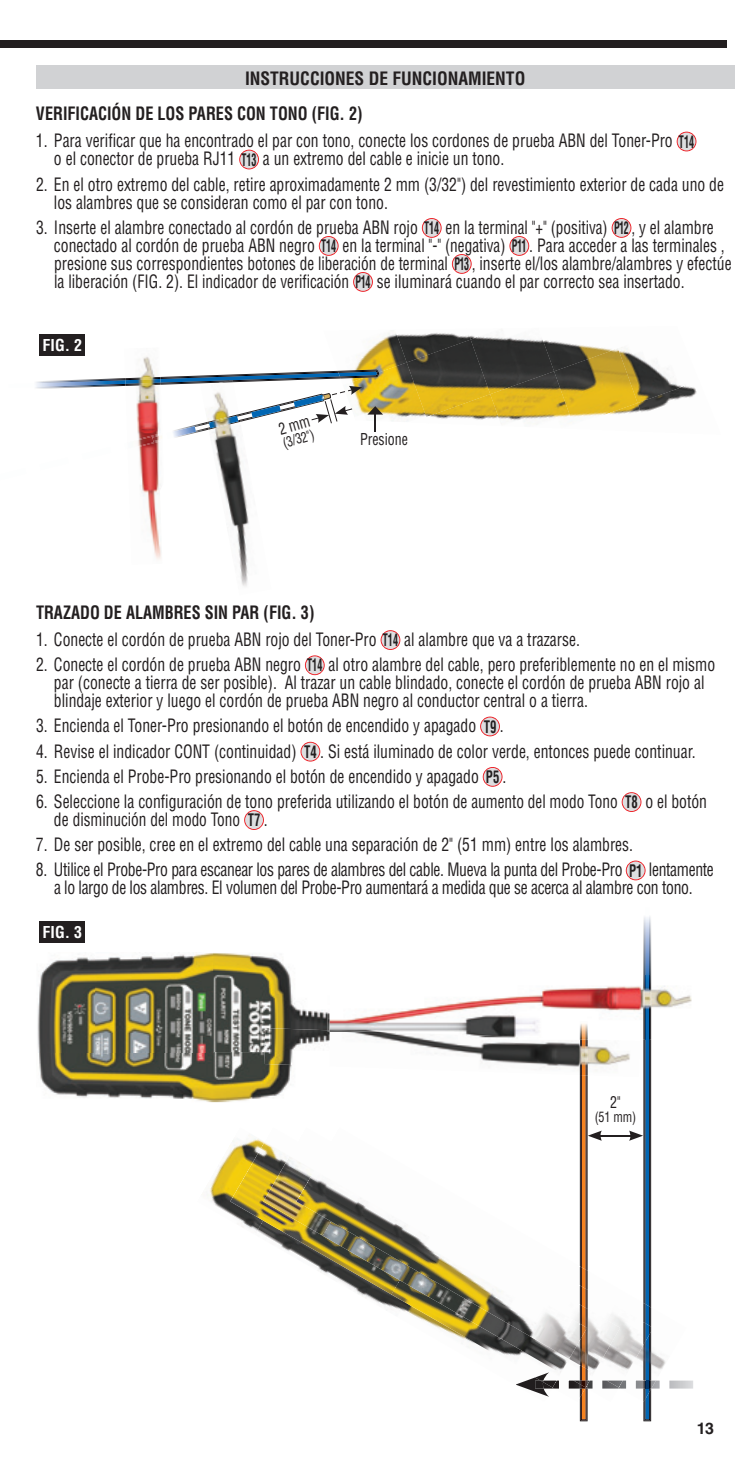
<style>
.page{position:relative;width:756px;height:1458px;background:#fff}
.page>*{position:absolute;margin:0;border:0;box-sizing:border-box;transform-origin:0 0}
.t1{font:condensed 18px/18px "Helvetica LT Std";color:#231f20;scale:.87 1}
.t2{font:condensed 18px/18px "Helvetica LT Std";letter-spacing:-.02em;color:#231f20;text-align:center;scale:.87 1}
.t3{font:700 condensed 18px/35.6px "Helvetica LT Std";color:#231f20}
.t4{font:700 condensed 18px "Helvetica LT Std";color:#231f20;scale:.9 1}
.t5{font:condensed 16px "Helvetica LT Std";color:#231f20;scale:.87 1}
.t6{font:700 condensed 16px "Helvetica LT Std";color:#fff}
.t7{font:700 16px "Helvetica LT Std";color:#231f20}
.t8{font:condensed 14px "Helvetica LT Std";color:#231f20;scale:.87 1}
.s1{font-weight:700;font-size:16.8px}
</style>
<div class="page">
<img style="left:516px;top:975px;width:176px;height:65px">
<img style="left:330px;top:996px;width:186px;height:34px">
<img style="left:581px;top:1021px;width:6px;height:9px">
<img style="left:389px;top:1032px;width:229px;height:43px">
<img style="left:330px;top:1030px;width:269px;height:10px">
<img style="left:37px;top:953px;width:291px;height:149px">
<img style="left:328px;top:1012px;width:2px;height:16px">
<img style="left:264px;top:1028px;width:66px;height:38px">
<img style="left:207px;top:1135px;width:57px;height:79px">
<img style="left:651px;top:1352px;width:35px;height:50px">
<img style="left:230px;top:1142px;width:67px;height:112px">
<img style="left:290px;top:1142px;width:7px;height:14px">
<img style="left:263px;top:1156px;width:38px;height:80px">
<img style="left:536px;top:1314px;width:82px;height:59px">
<img style="left:297px;top:1170px;width:272px;height:189px">
<img style="left:656px;top:1381px;width:37px;height:8px">
<img style="left:651px;top:1381px;width:5px;height:8px">
<img style="left:602px;top:1381px;width:16px;height:8px">
<img style="left:607px;top:1381px;width:11px;height:7px">
<img style="left:516px;top:1377px;width:32px;height:19px">
<img style="left:535px;top:1372px;width:14px;height:9px">
<svg style="left:535px;top:1381px;width:24px;height:8px"></svg>
<hr style="left:599px;top:1135px;width:33px;height:2px;background:#231f20">
<svg style="left:569px;top:1075px;width:33px;height:344px"></svg>
<svg style="left:618px;top:916px;width:33px;height:503px"></svg>
<div style="left:39px;top:922px;width:46px;height:21px;background:#231f20"></div>
<div style="left:0;top:40px;width:727px;height:8px;background:#231f20"></div>
<div style="left:36px;top:65px;width:698px;height:24px;background:#d1d2d4"></div>
<svg style="left:677px;top:132px;width:19px;height:19px"></svg>
<svg style="left:239px;top:150px;width:20px;height:19px"></svg>
<svg style="left:422px;top:218px;width:20px;height:20px"></svg>
<svg style="left:612px;top:218px;width:19px;height:20px"></svg>
<svg style="left:319px;top:236px;width:20px;height:20px"></svg>
<svg style="left:509px;top:236px;width:20px;height:20px"></svg>
<svg style="left:452px;top:254px;width:20px;height:20px"></svg>
<svg style="left:353px;top:272px;width:20px;height:20px"></svg>
<svg style="left:381px;top:630px;width:19px;height:20px"></svg>
<svg style="left:305px;top:655px;width:20px;height:20px"></svg>
<svg style="left:480px;top:717px;width:20px;height:19px"></svg>
<svg style="left:301px;top:742px;width:19px;height:20px"></svg>
<svg style="left:483px;top:767px;width:20px;height:20px"></svg>
<svg style="left:622px;top:792px;width:19px;height:20px"></svg>
<svg style="left:244px;top:810px;width:20px;height:20px"></svg>
<svg style="left:626px;top:861px;width:20px;height:19px"></svg>
<img style="left:335px;top:333px;width:60px;height:38px">
<img style="left:395px;top:333px;width:72px;height:29px">
<img style="left:467px;top:335px;width:4px;height:4px">
<img style="left:343px;top:362px;width:65px;height:59px">
<img style="left:407px;top:339px;width:64px;height:78px">
<img style="left:471px;top:335px;width:67px;height:59px">
<img style="left:538px;top:339px;width:64px;height:32px">
<img style="left:426px;top:394px;width:64px;height:26px">
<img style="left:490px;top:371px;width:64px;height:51px">
<img style="left:554px;top:348px;width:64px;height:75px">
<img style="left:618px;top:347px;width:52px;height:56px">
<img style="left:574px;top:403px;width:63px;height:20px">
<img style="left:637px;top:381px;width:60px;height:31px">
<div style="left:39px;top:334px;width:46px;height:22px;background:#231f20"></div>
<img style="left:306px;top:371px;width:32px;height:1px">
<img style="left:338px;top:370px;width:42px;height:1px">
<img style="left:277px;top:372px;width:61px;height:1px">
<img style="left:338px;top:371px;width:42px;height:2px">
<img style="left:222px;top:480px;width:27px;height:107px">
<img style="left:140px;top:356px;width:21px;height:204px">
<svg style="left:35px;top:373px;width:348px;height:107px"></svg>
<p class="t3" style="left:36px;top:60px;width:491px;text-indent:209px">INSTRUCCIONES DE FUNCIONAMIENTO<br>VERIFICACIÓN DE LOS PARES CON TONO (FIG. 2)</p>
<p class="t1" style="left:54px;top:132px;width:737px;text-indent:-18px">1. Para verificar que ha encontrado el par con tono, conecte los cordones de prueba ABN del Toner-Pro <span class="s1">T14 </span>o el conector de prueba RJ11 <span class="s1">T13</span> a un extremo del cable e inicie un tono.</p>
<p class="t1" style="left:54px;top:175px;width:772px;text-indent:-18px">2. En el otro extremo del cable, retire aproximadamente 2 mm (3/32") del revestimiento exterior de cada uno de los alambres que se consideran como el par con tono.</p>
<p class="t1" style="left:54px;top:218px;width:780px;text-indent:-18px">3. Inserte el alambre conectado al cordón de prueba ABN rojo <span class="s1">T14</span> en la terminal "+" (positiva) <span class="s1">P12</span> , y el alambre conectado al cordón de prueba ABN negro <span class="s1">T14</span> en la terminal "-" (negativa) <span class="s1">P11</span> . Para acceder a las terminales , presione sus correspondientes botones de liberación de terminal <span class="s1">P13</span> , inserte el/los alambre/alambres y efectúe la liberación (FIG. 2). El indicador de verificación <span class="s1">P14</span> se iluminará cuando el par correcto sea insertado.</p>
<p class="t6" style="left:43px;top:335px;width:41px">FIG. 2</p>
<p class="t8" style="left:281px;top:435px;width:38px;rotate:-16deg">(3/32")</p>
<p class="t5" style="left:360px;top:429px;width:57px">Presione</p>
<p class="t4" style="left:36px;top:601px;width:311px">TRAZADO DE ALAMBRES SIN PAR (FIG. 3)</p>
<p class="t1" style="left:36px;top:630px;width:627px">1. Conecte el cordón de prueba ABN rojo del Toner-Pro <span class="s1">T14</span> al alambre que va a trazarse.</p>
<p class="t1" style="left:54px;top:656px;width:761px;text-indent:-18px">2. Conecte el cordón de prueba ABN negro <span class="s1">T14</span> al otro alambre del cable, pero preferiblemente no en el mismo par (conecte a tierra de ser posible). Al trazar un cable blindado, conecte el cordón de prueba ABN rojo al blindaje exterior y luego el cordón de prueba ABN negro al conductor central o a tierra.</p>
<p class="t1" style="left:36px;top:717px;width:539px">3. Encienda el Toner-Pro presionando el botón de encendido y apagado <span class="s1">T9</span> .</p>
<p class="t1" style="left:36px;top:742px;width:760px">4. Revise el indicador CONT (continuidad) <span class="s1">T4</span> . Si está iluminado de color verde, entonces puede continuar.</p>
<p class="t1" style="left:36px;top:767px;width:542px">5. Encienda el Probe-Pro presionando el botón de encendido y apagado <span class="s1">P5</span> .</p>
<p class="t1" style="left:54px;top:792px;width:752px;text-indent:-18px">6. Seleccione la configuración de tono preferida utilizando el botón de aumento del modo Tono <span class="s1">T8</span> o el botón de disminución del modo Tono <span class="s1">T7</span> .</p>
<p class="t1" style="left:36px;top:836px;width:688px">7. De ser posible, cree en el extremo del cable una separación de 2" (51 mm) entre los alambres.</p>
<p class="t2" style="left:36px;top:861px;width:781px">8. Utilice el Probe-Pro para escanear los pares de alambres del cable. Mueva la punta del Probe-Pro <span class="s1">P1</span> lentamente a lo largo de los alambres. El volumen del Probe-Pro aumentará a medida que se acerca al alambre con tono.</p>
<p class="t6" style="left:43px;top:922px;width:41px">FIG. 3</p>
<p class="t5" style="left:610px;top:1092px;width:13px">2"</p>
<p class="t8" style="left:595px;top:1108px;width:49px">(51 mm)</p>
<p class="t7" style="left:697px;top:1418px;width:19px">13</p>
</div>
